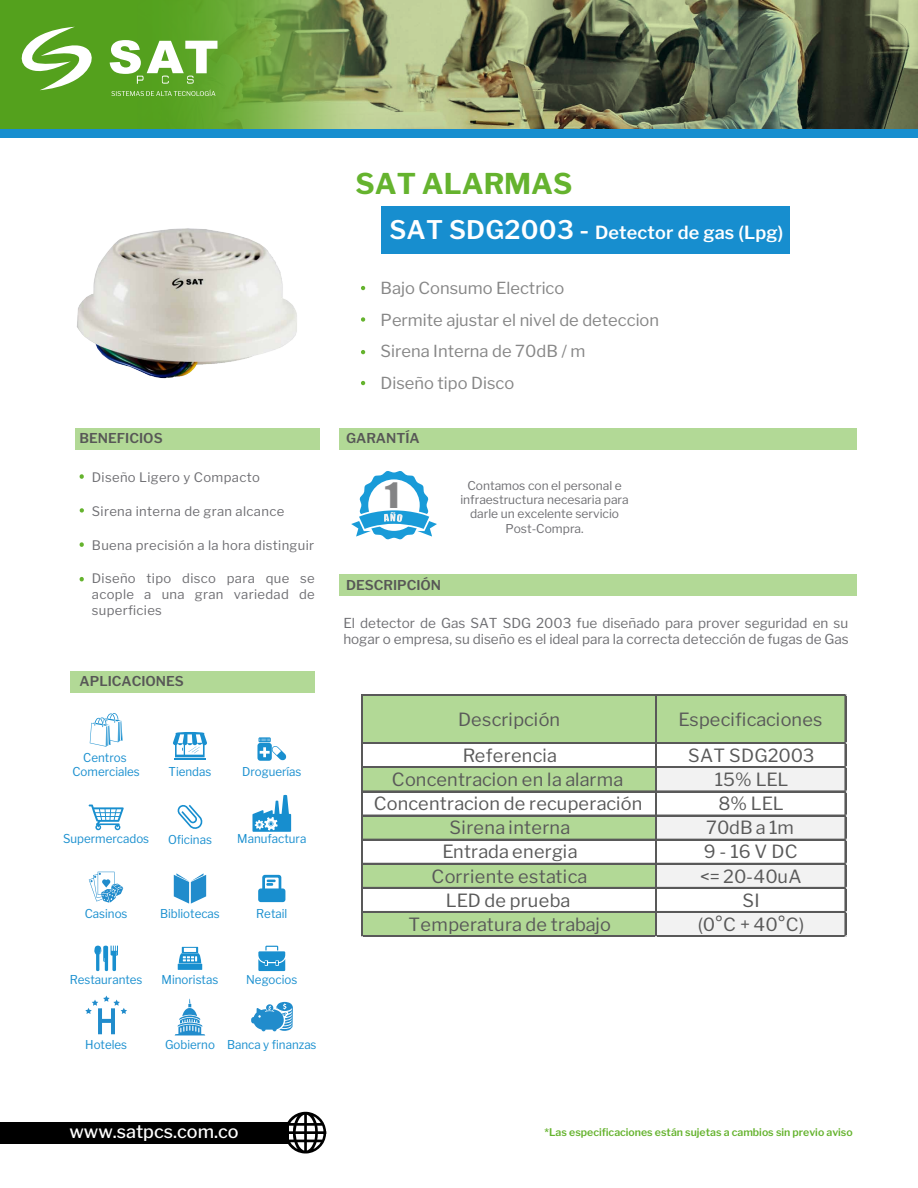
<style>
.page{position:relative;width:918px;height:1188px;background:#fff}
.page>*{position:absolute;margin:0;border:0;box-sizing:border-box;transform-origin:0 0}
.t1{font:32.25px "Impact";color:#848485;scale:1.12 1}
.t2{font:700 28.5px "Libre Franklin";color:#65b32e}
.t3{font:18.15px "Libre Franklin";letter-spacing:.015em;color:#595959}
.t4{font:600 18px "Libre Franklin";letter-spacing:.01em;color:#fff}
.t5{font:500 18px "Libre Franklin";color:#fff}
.t6{font:16.5px/31.8px "Libre Franklin";color:#868686}
.t7{font:13.65px/16.2px "Libre Franklin";color:#6f6f73}
.t8{font:600 13.5px "Libre Franklin";color:#575756}
.t9{font:13.05px/15.6px "Libre Franklin";letter-spacing:.025em;color:#6f6f73;text-align:justify}
.t10{font:12.15px/13.8px "Libre Franklin";color:#198fcf;text-align:center;scale:.95 1}
.t11{font:12.15px/14.4px "Libre Franklin";color:#6f6f73;text-align:center}
.t12{font:600 10.5px "Libre Franklin";color:#65b32e}
.s1{font-size:25.5px}
</style>
<div class="page">
<div style="left:70px;top:671px;width:245px;height:22px;background:#b2d996"></div>
<div style="left:75px;top:428px;width:244px;height:22px;background:#b2d996"></div>
<div style="left:339px;top:574px;width:518px;height:22px;background:#b2d996"></div>
<svg style="left:361px;top:350px;width:4px;height:4px"></svg>
<svg style="left:361px;top:381px;width:4px;height:4px"></svg>
<svg style="left:361px;top:317px;width:4px;height:5px"></svg>
<svg style="left:361px;top:286px;width:4px;height:4px"></svg>
<svg style="left:80px;top:474px;width:4px;height:5px"></svg>
<svg style="left:80px;top:508px;width:4px;height:5px"></svg>
<svg style="left:80px;top:542px;width:4px;height:5px"></svg>
<svg style="left:80px;top:577px;width:4px;height:4px"></svg>
<div style="left:382px;top:206px;width:408px;height:48px;background:#178ecf"></div>
<div style="left:339px;top:428px;width:518px;height:22px;background:#b2d996"></div>
<svg style="left:351px;top:471px;width:86px;height:69px"></svg>
<div style="left:0;top:1122px;width:288px;height:22px;background:#000"></div>
<svg style="left:287px;top:1112px;width:39px;height:41px"></svg>
<div style="left:178px;top:964px;width:24px;height:6px;background:#198fcf"></div>
<svg style="left:179px;top:947px;width:22px;height:16px"></svg>
<svg style="left:94px;top:946px;width:24px;height:25px"></svg>
<svg style="left:89px;top:805px;width:35px;height:25px"></svg>
<svg style="left:173px;top:732px;width:34px;height:25px"></svg>
<hr style="left:174px;top:758px;width:32px;height:2px;background:#198fcf">
<svg style="left:257px;top:737px;width:30px;height:24px"></svg>
<svg style="left:258px;top:875px;width:27px;height:27px"></svg>
<svg style="left:177px;top:804px;width:26px;height:25px"></svg>
<svg style="left:252px;top:795px;width:39px;height:37px"></svg>
<svg style="left:90px;top:713px;width:33px;height:34px"></svg>
<svg style="left:174px;top:873px;width:32px;height:31px"></svg>
<svg style="left:89px;top:872px;width:35px;height:31px"></svg>
<svg style="left:85px;top:996px;width:42px;height:38px"></svg>
<svg style="left:175px;top:998px;width:30px;height:37px"></svg>
<svg style="left:251px;top:946px;width:42px;height:86px"></svg>
<div style="left:363px;top:696px;width:483px;height:48px;background:#b2d996"></div>
<div style="left:363px;top:767px;width:294px;height:25px;background:#b2d996"></div>
<div style="left:656px;top:767px;width:190px;height:25px;background:#f2f2f2"></div>
<div style="left:363px;top:815px;width:294px;height:25px;background:linear-gradient(to right,#b2d996,#b2d996)"></div>
<div style="left:656px;top:815px;width:190px;height:25px;background:#f2f2f2"></div>
<div style="left:363px;top:863px;width:294px;height:26px;background:linear-gradient(to right,#b2d996,#b2d996)"></div>
<div style="left:656px;top:863px;width:190px;height:26px;background:#f2f2f2"></div>
<div style="left:363px;top:911px;width:294px;height:26px;background:#b2d996"></div>
<div style="left:656px;top:911px;width:190px;height:26px;background:#f2f2f2"></div>
<hr style="left:363px;top:694px;width:483px;height:2px;background:#595959">
<hr style="left:363px;top:742px;width:483px;height:1px;background:#595959">
<hr style="left:363px;top:743px;width:483px;height:1px;background:#595959">
<hr style="left:363px;top:767px;width:483px;height:1px;background:#595959">
<hr style="left:363px;top:791px;width:483px;height:1px;background:#595959">
<hr style="left:363px;top:815px;width:483px;height:1px;background:#595959">
<hr style="left:363px;top:839px;width:483px;height:1px;background:#595959">
<hr style="left:363px;top:863px;width:483px;height:1px;background:#595959">
<hr style="left:363px;top:887px;width:483px;height:2px;background:#595959">
<hr style="left:363px;top:911px;width:483px;height:2px;background:#595959">
<hr style="left:362px;top:694px;width:1px;height:243px;background:#595959">
<hr style="left:655px;top:696px;width:1px;height:241px;background:#595959">
<hr style="left:656px;top:696px;width:1px;height:241px;background:#595959">
<hr style="left:363px;top:935px;width:483px;height:1px;background:#595959">
<hr style="left:363px;top:936px;width:483px;height:1px;background:#595959">
<hr style="left:845px;top:696px;width:1px;height:241px;background:#595959">
<img style="left:77px;top:228px;width:220px;height:151px">
<img style="left:0;top:0;width:918px;height:129px">
<svg style="left:17px;top:27px;width:80px;height:63px"></svg>
<svg style="left:110px;top:40px;width:107px;height:44px"></svg>
<svg style="left:111px;top:90px;width:104px;height:6px"></svg>
<div style="left:0;top:129px;width:918px;height:9px;background:#178ecf"></div>
<h2 class="t2" style="left:356px;top:166px;width:218px">SAT ALARMAS</h2>
<p class="t4" style="left:389px;top:221px;width:395px"><span class="s1">SAT SDG2003 -</span> Detector de gas (Lpg)</p>
<p class="t8" style="left:80px;top:430px;width:85px">BENEFICIOS</p>
<p class="t9" style="left:92px;top:470px;width:170px">Diseño Ligero y Compacto</p>
<p class="t9" style="left:92px;top:504px;width:194px">Sirena interna de gran alcance</p>
<p class="t9" style="left:92px;top:537px;width:224px">Buena precisión a la hora distinguir</p>
<p class="t9" style="left:92px;top:571px;width:224px">Diseño tipo disco para que se acople a una gran variedad de superficies</p>
<p class="t8" style="left:80px;top:673px;width:106px">APLICACIONES</p>
<p class="t10" style="left:72px;top:750px;width:72px">Centros<br>Comerciales</p>
<p class="t10" style="left:169px;top:764px;width:47px">Tiendas</p>
<p class="t10" style="left:242px;top:765px;width:64px">Droguerías</p>
<p class="t10" style="left:63px;top:832px;width:92px">Supermercados</p>
<p class="t10" style="left:168px;top:833px;width:48px">Oficinas</p>
<p class="t10" style="left:237px;top:832px;width:74px">Manufactura</p>
<p class="t10" style="left:85px;top:907px;width:46px">Casinos</p>
<p class="t10" style="left:160px;top:907px;width:64px">Bibliotecas</p>
<p class="t10" style="left:256px;top:906px;width:34px">Retail</p>
<p class="t10" style="left:70px;top:973px;width:78px">Restaurantes</p>
<p class="t10" style="left:162px;top:973px;width:61px">Minoristas</p>
<p class="t10" style="left:246px;top:973px;width:55px">Negocios</p>
<p class="t10" style="left:85px;top:1038px;width:46px">Hoteles</p>
<p class="t10" style="left:165px;top:1038px;width:161px">Gobierno Banca y finanzas</p>
<p class="t6" style="left:381px;top:272px;width:280px">Bajo Consumo Electrico<br>Permite ajustar el nivel de deteccion<br>Sirena Interna de 70dB / m<br>Diseño tipo Disco</p>
<p class="t8" style="left:346px;top:430px;width:75px">GARANTÍA</p>
<h1 class="t1" style="left:385px;top:470px;width:14px">1</h1>
<p class="t11" style="left:460px;top:478px;width:170px">Contamos con el personal e infraestructura necesaria para darle un excelente servicio<br>Post-Compra.</p>
<p class="t8" style="left:346px;top:577px;width:97px">DESCRIPCIÓN</p>
<p class="t7" style="left:343px;top:615px;width:507px">El detector de Gas SAT SDG 2003 fue diseñado para prover seguridad en su hogar o empresa, su diseño es el ideal para la correcta detección de fugas de Gas</p>
<p class="t3" style="left:458px;top:708px;width:104px">Descripción</p>
<p class="t3" style="left:679px;top:708px;width:145px">Especificaciones</p>
<p class="t3" style="left:463px;top:744px;width:96px">Referencia</p>
<p class="t3" style="left:688px;top:744px;width:128px">SAT SDG2003</p>
<p class="t3" style="left:392px;top:769px;width:233px">Concentracion en la alarma</p>
<p class="t3" style="left:715px;top:769px;width:75px">15% LEL</p>
<p class="t3" style="left:374px;top:793px;width:270px">Concentracion de recuperación</p>
<p class="t3" style="left:718px;top:793px;width:67px">8% LEL</p>
<p class="t3" style="left:450px;top:817px;width:122px">Sirena interna</p>
<p class="t3" style="left:706px;top:817px;width:89px">70dB a 1m</p>
<p class="t3" style="left:442px;top:841px;width:137px">Entrada energia</p>
<p class="t3" style="left:704px;top:841px;width:95px">9-16VDC</p>
<p class="t3" style="left:432px;top:865px;width:157px">Corriente estatica</p>
<p class="t3" style="left:700px;top:865px;width:103px">&lt;= 20-40uA</p>
<p class="t3" style="left:446px;top:889px;width:126px">LED de prueba</p>
<p class="t3" style="left:742px;top:889px;width:19px">SI</p>
<p class="t3" style="left:409px;top:913px;width:204px">Temperatura de trabajo</p>
<p class="t3" style="left:698px;top:913px;width:108px">(0°C + 40°C)</p>
<p class="t5" style="left:69px;top:1121px;width:171px">www.satpcs.com.co</p>
<p class="t12" style="left:545px;top:1126px;width:310px">*Las especificaciones están sujetas a cambios sin previo aviso</p>
</div>
